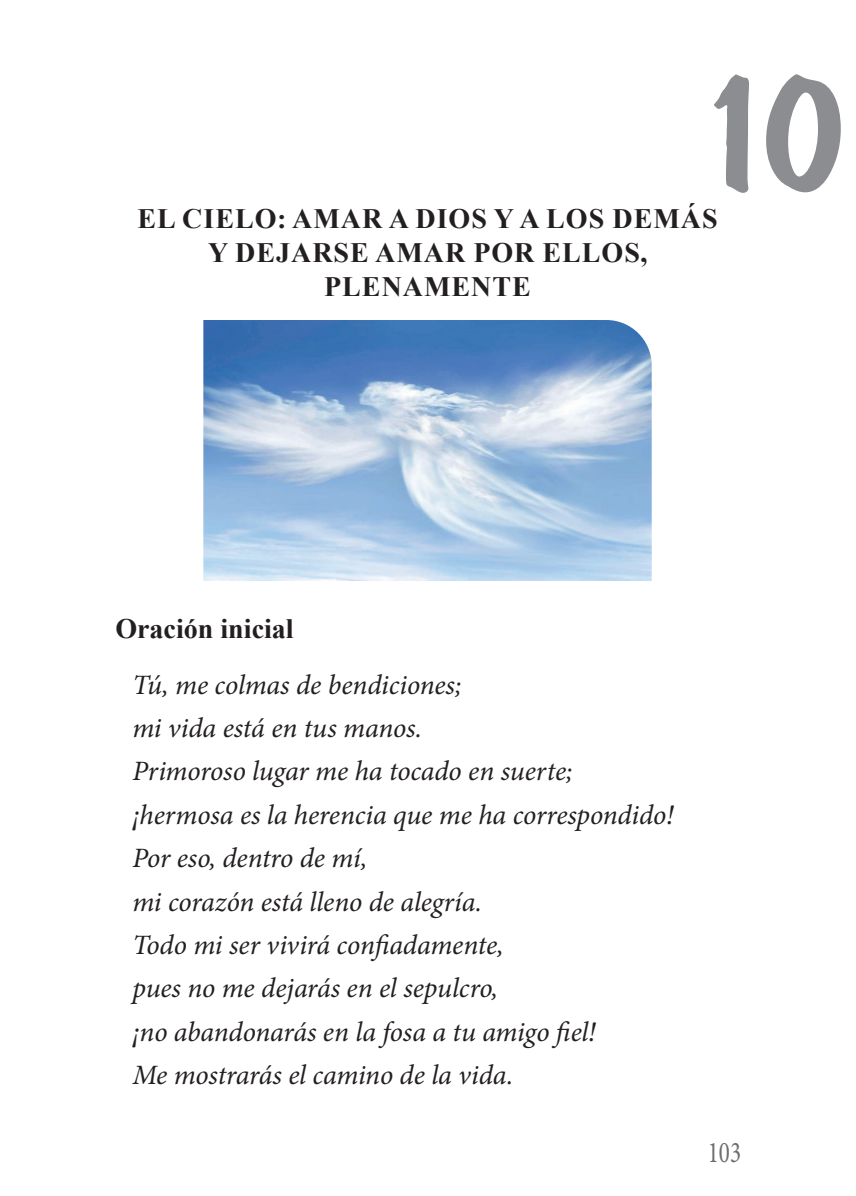
<style>
.page{position:relative;width:856px;height:1196px;background:#fff}
.page>*{position:absolute;margin:0;border:0;box-sizing:border-box;transform-origin:0 0}
.titol_I{font:182px "Dom Casual BT";color:#8b8d90}
.t1{font:30px "Minion Pro";color:#6c6d70;scale:.77 1}
.Text_lletra_mes_gran{font:italic 28px "Minion Pro";letter-spacing:-.005em;color:#231f20}
.titol_I-2{font:700 28px/33.6px "Times New Roman";letter-spacing:.035em;color:#231f20;text-align:center}
.titol_II{font:700 28px "Times New Roman";color:#231f20}
</style>
<div class="page">
<img style="left:203px;top:320px;width:448px;height:261px">
<p class="titol_I" style="left:708px;top:16px;width:139px">10</p>
<p class="titol_I-2" style="left:137px;top:201px;width:581px">EL CIELO: AMAR A DIOS Y A LOS DEMÁS<br>Y DEJARSE AMAR POR ELLOS,<br>PLENAMENTE</p>
<p class="titol_II" style="left:115px;top:608px;width:180px">Oración inicial</p>
<p class="Text_lletra_mes_gran" style="left:132px;top:665px;width:330px">Tú, me colmas de bendiciones;</p>
<p class="Text_lletra_mes_gran" style="left:132px;top:709px;width:291px">mi vida está en tus manos.</p>
<p class="Text_lletra_mes_gran" style="left:132px;top:752px;width:441px">Primoroso lugar me ha tocado en suerte;</p>
<p class="Text_lletra_mes_gran" style="left:132px;top:795px;width:542px">¡hermosa es la herencia que me ha correspondido!</p>
<p class="Text_lletra_mes_gran" style="left:132px;top:839px;width:236px">Por eso, dentro de mí,</p>
<p class="Text_lletra_mes_gran" style="left:132px;top:882px;width:351px">mi corazón está lleno de alegría.</p>
<p class="Text_lletra_mes_gran" style="left:132px;top:925px;width:373px">Todo mi ser vivirá confiadamente,</p>
<p class="Text_lletra_mes_gran" style="left:132px;top:969px;width:367px">pues no me dejarás en el sepulcro,</p>
<p class="Text_lletra_mes_gran" style="left:132px;top:1012px;width:464px">¡no abandonarás en la fosa a tu amigo fiel!</p>
<p class="Text_lletra_mes_gran" style="left:132px;top:1055px;width:382px">Me mostrarás el camino de la vida.</p>
<p class="t1" style="left:707px;top:1132px;width:45px">103</p>
</div>
